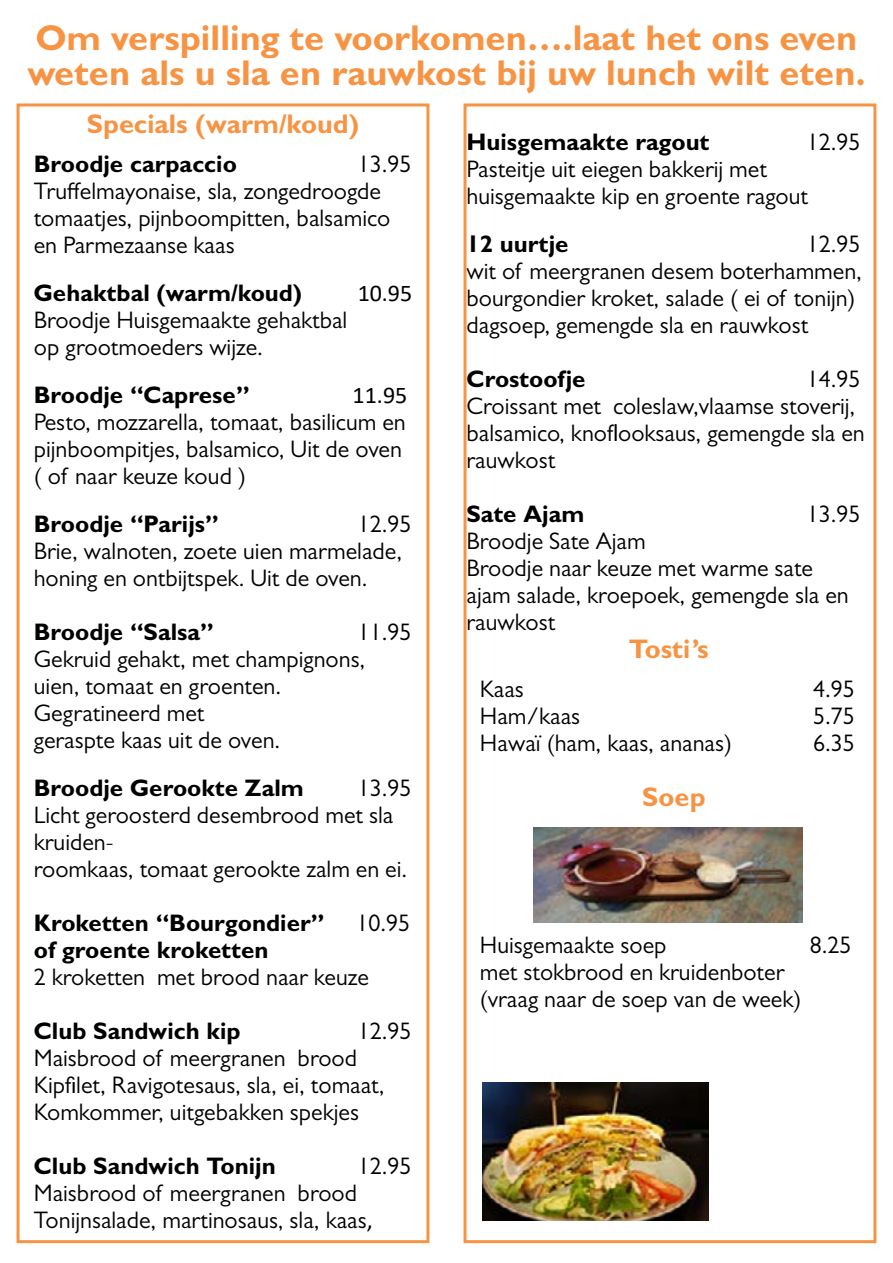
<style>
.page{position:relative;width:893px;height:1263px;background:#fff}
.page>*{position:absolute;margin:0;border:0;box-sizing:border-box;transform-origin:0 0}
.t1{font:700 36px/34.5px "Gill Sans";color:#f79444}
.t2{font:700 27px "Gill Sans";color:#f79444}
.t3{font:24px/27px "Gill Sans";color:#000}
.t4{font:700 24px "Gill Sans";color:#000}
.t5{font:24px "Calibri";color:#000}
.s1{font-family:"Calibri"}
</style>
<div class="page">
<div style="left:17px;top:103px;width:412px;height:1140px;border:3px solid #f79444"></div>
<div style="left:463px;top:103px;width:413px;height:1140px;border:3px solid #f79444"></div>
<img style="left:483px;top:1082px;width:225px;height:138px">
<img style="left:534px;top:827px;width:268px;height:96px">
<h1 class="t1" style="left:27px;top:20px;width:840px">Om verspilling te voorkomen….laat het ons even weten als u sla en rauwkost bij uw lunch wilt eten.</h1>
<p class="t2" style="left:87px;top:107px;width:274px">Specials (warm/koud)</p>
<p class="t4" style="left:34px;top:149px;width:205px">Broodje carpaccio</p>
<p class="t4" style="left:466px;top:127px;width:245px">Huisgemaakte ragout</p>
<p class="t3" style="left:807px;top:128px;width:55px">12.95</p>
<p class="t3" style="left:466px;top:155px;width:343px">Pasteitje uit eiegen bakkerij met huisgemaakte kip en groente ragout</p>
<p class="t4" style="left:466px;top:229px;width:104px">12 uurtje</p>
<p class="t3" style="left:34px;top:151px;width:379px;text-indent:324px">13.95<br>Truffelmayonaise, sla, zongedroogde tomaatjes, pijnboompitten, balsamico en Parmezaanse kaas</p>
<p class="t4" style="left:34px;top:278px;width:270px">Gehaktbal (warm/koud)</p>
<p class="t5" style="left:358px;top:277px;width:56px">10.95</p>
<p class="t3" style="left:34px;top:307px;width:315px">Broodje Huisgemaakte gehaktbal op grootmoeders wijze.</p>
<p class="t4" style="left:34px;top:380px;width:217px">Broodje “Caprese”</p>
<p class="t5" style="left:353px;top:379px;width:56px">11.95</p>
<p class="t3" style="left:34px;top:409px;width:373px">Pesto, mozzarella, tomaat, basilicum en pijnboompitjes, balsamico, Uit de oven ( of naar keuze koud )</p>
<p class="t4" style="left:34px;top:509px;width:186px">Broodje “Parijs”</p>
<p class="t3" style="left:466px;top:230px;width:397px;text-indent:340px">12.95 wit of meergranen desem boterhammen, bourgondier kroket, salade ( ei of tonijn) dagsoep, gemengde sla en rauwkost</p>
<p class="t4" style="left:466px;top:364px;width:121px">Crostoofje</p>
<p class="t3" style="left:466px;top:365px;width:400px;text-indent:340px">14.95<br>Croissant met coleslaw,vlaamse stoverij, balsamico, knoflooksaus, gemengde sla en rauwkost</p>
<p class="t4" style="left:466px;top:499px;width:119px">Sate Ajam</p>
<p class="t3" style="left:807px;top:500px;width:55px">13.95</p>
<p class="t3" style="left:466px;top:527px;width:384px">Broodje Sate Ajam<br>Broodje naar keuze met warme sate ajam salade, kroepoek, gemengde sla en rauwkost</p>
<p class="t2" style="left:629px;top:632px;width:81px">Tosti’s</p>
<p class="t3" style="left:480px;top:675px;width:46px">Kaas</p>
<p class="t3" style="left:813px;top:675px;width:43px">4.95</p>
<p class="t3" style="left:480px;top:702px;width:102px">Ham/kaas</p>
<p class="t3" style="left:813px;top:702px;width:43px">5.75</p>
<p class="t3" style="left:480px;top:729px;width:254px">Hawaï (ham, kaas, ananas)</p>
<p class="t3" style="left:813px;top:729px;width:43px">6.35</p>
<p class="t2" style="left:642px;top:780px;width:65px">Soep</p>
<p class="t3" style="left:34px;top:511px;width:379px;text-indent:324px">12.95<br>Brie, walnoten, zoete uien marmelade, honing en ontbijtspek. Uit de oven.</p>
<p class="t4" style="left:34px;top:617px;width:181px">Broodje “Salsa”</p>
<p class="t3" style="left:34px;top:619px;width:379px;text-indent:324px">11.95<br>Gekruid gehakt, met champignons, uien, tomaat en groenten.<br>Gegratineerd met<br>geraspte kaas uit de oven.</p>
<p class="t4" style="left:34px;top:773px;width:272px">Broodje Gerookte Zalm</p>
<p class="t3" style="left:34px;top:775px;width:379px;text-indent:324px">13.95<br>Licht geroosterd desembrood met sla kruiden-<br>roomkaas, tomaat gerookte zalm en ei.</p>
<p class="t4" style="left:34px;top:908px;width:292px">Kroketten “Bourgondier”</p>
<p class="t3" style="left:356px;top:910px;width:55px">10.95</p>
<p class="t4" style="left:34px;top:935px;width:236px">of groente kroketten</p>
<p class="t3" style="left:34px;top:964px;width:337px">2 kroketten met brood naar keuze</p>
<p class="t4" style="left:34px;top:1016px;width:208px">Club Sandwich kip</p>
<p class="t3" style="left:358px;top:1018px;width:55px">12.95</p>
<p class="t3" style="left:34px;top:1045px;width:352px">Maisbrood of meergranen brood<br>Kipfilet, Ravigotesaus, sla, ei, tomaat,<br>Komkommer, uitgebakken spekjes</p>
<p class="t4" style="left:34px;top:1151px;width:244px">Club Sandwich Tonijn</p>
<p class="t3" style="left:358px;top:1153px;width:55px">12.95</p>
<p class="t3" style="left:34px;top:1180px;width:340px">Maisbrood of meergranen brood<br>Tonijnsalade, martinosaus, sla, kaas<span class="s1">,</span></p>
<p class="t3" style="left:480px;top:932px;width:188px">Huisgemaakte soep</p>
<p class="t3" style="left:810px;top:932px;width:43px">8.25</p>
<p class="t3" style="left:480px;top:959px;width:323px">met stokbrood en kruidenboter (vraag naar de soep van de week)</p>
</div>
